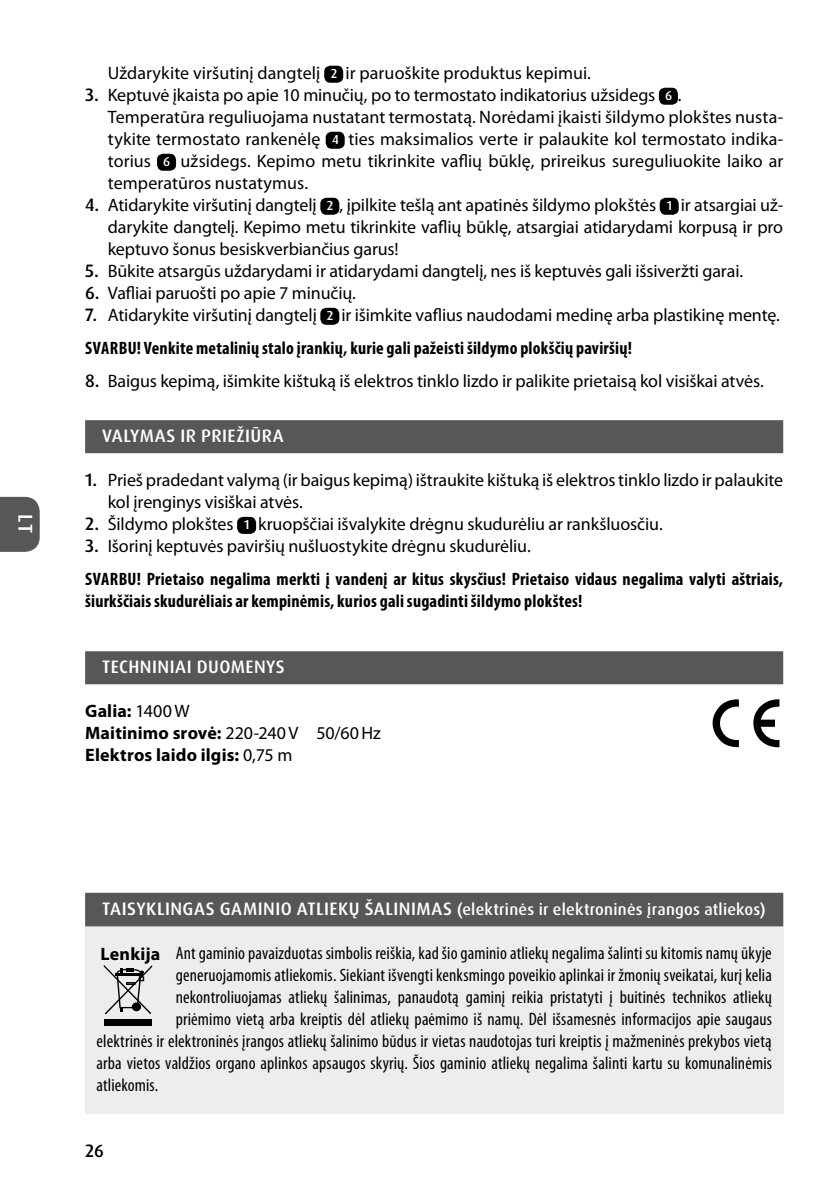
<style>
.page{position:relative;width:840px;height:1191px;background:#fff}
.page>*{position:absolute;margin:0;border:0;box-sizing:border-box;transform-origin:0 0}
.t1{font:500 20px "Dax Pro";color:#fff}
.t2{font:18px/22px "Myriad Pro";letter-spacing:-.005em;color:#000}
.t3{font:condensed 18px "Myriad Pro";letter-spacing:.005em;color:#000}
.t4{font:700 condensed 18px/33px "Myriad Pro";letter-spacing:.01em;color:#000}
.t5{font:700 18px/22px "Myriad Pro";letter-spacing:.01em;color:#000}
.t6{font:500 18px "Dax Pro";letter-spacing:.025em;color:#fff}
.t7{font:500 18px "Dax Pro";color:#000}
.t8{font:500 16px "Dax Pro";letter-spacing:.015em;color:#fff}
.s1{font-family:"Dax Pro";font-weight:500;font-size:13px;color:#fff}
.s2{font-family:"Dax Pro";font-weight:500}
.s3{font-weight:700;font-stretch:condensed}
.s4{font-family:"Dax Pro";font-weight:500;font-stretch:normal}
.s5{font-weight:400;font-stretch:normal}
.s6{font-weight:400}
.s7{font-size:18px}
.s8{font-weight:700;font-stretch:normal}
</style>
<div class="page">
<svg style="left:0;top:497px;width:40px;height:55px"></svg>
<div style="left:85px;top:420px;width:697px;height:33px;background:#575756"></div>
<div style="left:85px;top:651px;width:697px;height:33px;background:#575756"></div>
<div style="left:324px;top:66px;width:19px;height:17px;background:#000;border-radius:6px"></div>
<div style="left:658px;top:88px;width:19px;height:17px;background:#000;border-radius:6px"></div>
<div style="left:325px;top:132px;width:19px;height:17px;background:#000;border-radius:6px"></div>
<div style="left:157px;top:154px;width:19px;height:17px;background:#000;border-radius:6px"></div>
<div style="left:320px;top:198px;width:19px;height:17px;background:#000;border-radius:6px"></div>
<div style="left:659px;top:198px;width:19px;height:17px;background:#000;border-radius:6px"></div>
<div style="left:320px;top:308px;width:19px;height:17px;background:#000;border-radius:6px"></div>
<div style="left:237px;top:517px;width:19px;height:17px;background:#000;border-radius:6px"></div>
<svg style="left:712px;top:699px;width:26px;height:48px"></svg>
<svg style="left:753px;top:699px;width:26px;height:48px"></svg>
<div style="left:85px;top:893px;width:697px;height:220px;background:#ededed"></div>
<div style="left:85px;top:892px;width:697px;height:34px;background:#575756"></div>
<svg style="left:104px;top:965px;width:48px;height:49px"></svg>
<div style="left:104px;top:1018px;width:48px;height:7px;background:#000"></div>
<p class="t1" style="left:38px;top:514px;width:20px;rotate:90deg">LT</p>
<p class="t2" style="left:108px;top:61px;width:484px">Uždarykite viršutinį dangtelį <span class="s1">2</span> ir paruoškite produktus kepimui.</p>
<p class="t2" style="left:108px;top:83px;width:676px;text-indent:-23px"><span class="s2">3.</span> Keptuvė įkaista po apie 10 minučių, po to termostato indikatorius užsidegs <span class="s1">6</span> .<br>Temperatūra reguliuojama nustatant termostatą. Norėdami įkaisti šildymo plokštes nusta&shy;tykite termostato rankenėlę <span class="s1">4</span> ties maksimalios verte ir palaukite kol termostato indika&shy;torius <span class="s1">6</span> užsidegs. Kepimo metu tikrinkite vaflių būklę, prireikus sureguliuokite laiko ar temperatūros nustatymus.</p>
<p class="t2" style="left:108px;top:193px;width:676px;text-align:justify;text-indent:-23px"><span class="s2">4.</span> Atidarykite viršutinį dangtelį <span class="s1">2</span> , įpilkite tešlą ant apatinės šildymo plokštės <span class="s1">1</span> ir atsargiai už&shy;darykite dangtelį. Kepimo metu tikrinkite vaflių būklę, atsargiai atidarydami korpusą ir pro keptuvo šonus besiskverbiančius garus!</p>
<p class="t2" style="left:85px;top:259px;width:659px"><span class="s2">5.</span> Būkite atsargūs uždarydami ir atidarydami dangtelį, nes iš keptuvės gali išsiveržti garai.</p>
<p class="t2" style="left:85px;top:281px;width:272px"><span class="s2">6.</span> Vafliai paruošti po apie 7 minučių.</p>
<p class="t2" style="left:85px;top:298px;width:695px;line-height:33px"><span class="s2">7.</span> Atidarykite viršutinį dangtelį <span class="s1">2</span> ir išimkite vaflius naudodami medinę arba plastikinę mentę.<br><span class="s3">SVARBU! Venkite metalinių stalo įrankių, kurie gali pažeisti šildymo plokščių paviršių!</span></p>
<p class="t2" style="left:85px;top:369px;width:680px"><span class="s2">8.</span> Baigus kepimą, išimkite kištuką iš elektros tinklo lizdo ir palikite prietaisą kol visiškai atvės.</p>
<p class="t6" style="left:102px;top:424px;width:183px">VALYMAS IR PRIEŽIŪRA</p>
<p class="t2" style="left:108px;top:468px;width:676px;text-indent:-23px"><span class="s2">1.</span> Prieš pradedant valymą (ir baigus kepimą) ištraukite kištuką iš elektros tinklo lizdo ir palaukite kol įrenginys visiškai atvės.</p>
<p class="t2" style="left:85px;top:512px;width:578px"><span class="s2">2.</span> Šildymo plokštes <span class="s1">1</span> kruopščiai išvalykite drėgnu skudurėliu ar rankšluosčiu.</p>
<p class="t4" style="left:85px;top:529px;width:699px"><span class="s4">3.</span> <span class="s5">Išorinį keptuvės paviršių nušluostykite drėgnu skudurėliu.<br></span>SVARBU! Prietaiso negalima merkti į vandenį ar kitus skysčius! Prietaiso vidaus negalima valyti aštriais,</p>
<p class="t4" style="left:85px;top:584px;width:498px">šiurkščiais skudurėliais ar kempinėmis, kurios gali sugadinti šildymo plokštes!</p>
<p class="t6" style="left:102px;top:655px;width:184px">TECHNINIAI DUOMENYS</p>
<p class="t5" style="left:85px;top:699px;width:297px">Galia: <span class="s6">1400W<br></span>Maitinimo srovė: <span class="s6">220-240V 50/60Hz<br></span>Elektros laido ilgis: <span class="s6">0,75 m</span></p>
<p class="t8" style="left:102px;top:899px;width:664px"><span class="s7">TAISYKLINGAS GAMINIO ATLIEKŲ ŠALINIMAS</span> (elektrinės ir elektroninės įrangos atliekos)</p>
<p class="t3" style="left:100px;top:942px;width:672px"><span class="s8">Lenkija</span> Ant gaminio pavaizduotas simbolis reiškia, kad šio gaminio atliekų negalima šalinti su kitomis namų ūkyje</p>
<p class="t3" style="left:176px;top:964px;width:597px">generuojamomis atliekomis. Siekiant išvengti kenksmingo poveikio aplinkai ir žmonių sveikatai, kurį kelia</p>
<p class="t3" style="left:176px;top:986px;width:597px">nekontroliuojamas atliekų šalinimas, panaudotą gaminį reikia pristatyti į buitinės technikos atliekų</p>
<p class="t3" style="left:176px;top:1008px;width:597px">priėmimo vietą arba kreiptis dėl atliekų paėmimo iš namų. Dėl išsamesnės informacijos apie saugaus</p>
<p class="t3" style="left:96px;top:1030px;width:676px">elektrinės ir elektroninės įrangos atliekų šalinimo būdus ir vietas naudotojas turi kreiptis į mažmeninės prekybos vietą</p>
<p class="t3" style="left:96px;top:1052px;width:676px">arba vietos valdžios organo aplinkos apsaugos skyrių. Šios gaminio atliekų negalima šalinti kartu su komunalinėmis</p>
<p class="t3" style="left:96px;top:1074px;width:63px">atliekomis.</p>
<p class="t7" style="left:85px;top:1139px;width:20px">26</p>
</div>
